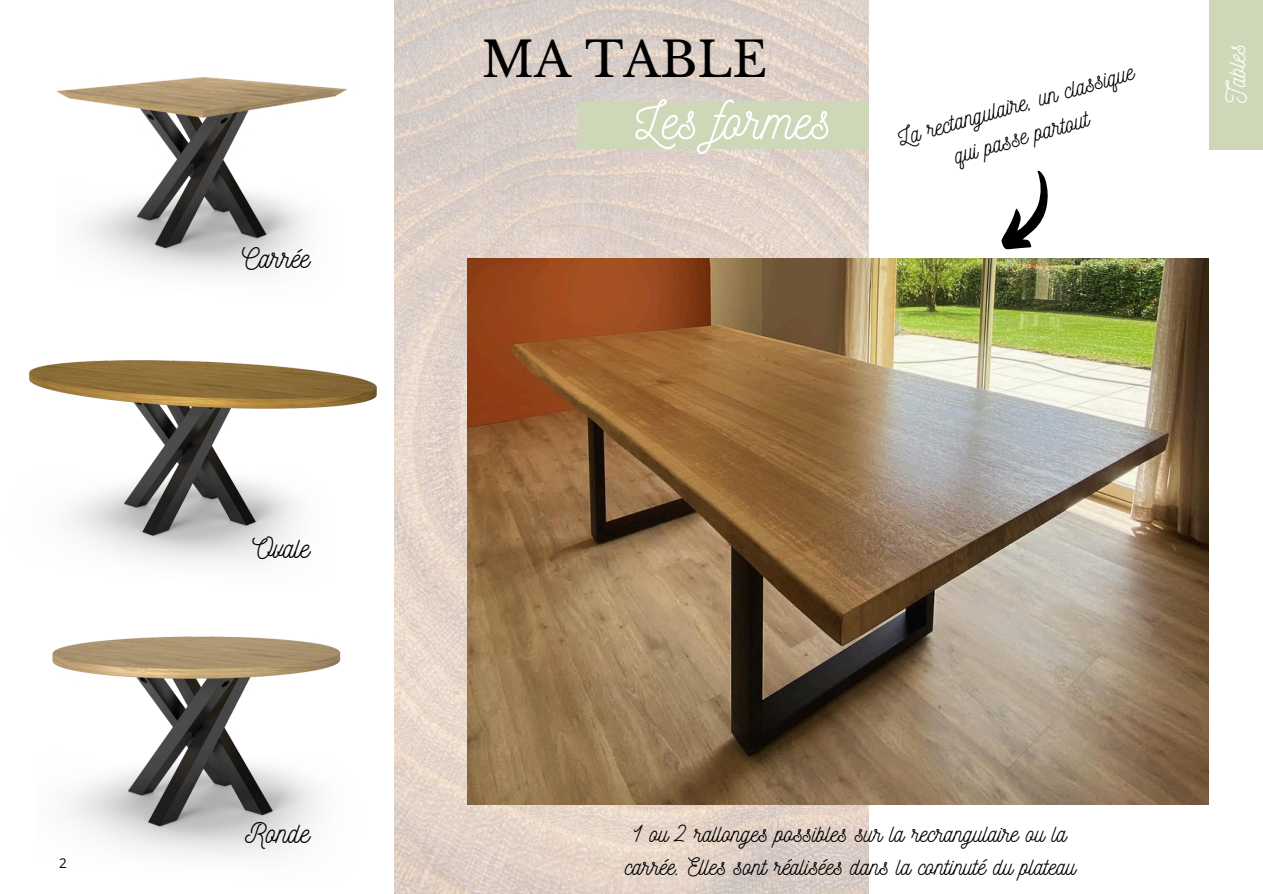
<style>
.page{position:relative;width:1263px;height:894px;background:#fff}
.page>*{position:absolute;margin:0;border:0;box-sizing:border-box;transform-origin:0 0}
.t1{font:51.75px "Nickainley";color:#fff}
.t2{font:48px "Libre Baskerville";color:#000}
.t3{font:28.5px "Nickainley";color:#000}
.t4{font:25.5px "Nickainley";color:#fff}
.t5{font:24px/32.7px "Nickainley";color:#000;text-align:center}
.t6{font:13.5px "Open Sans";color:#000}
</style>
<div class="page">
<div style="left:1209px;top:0;width:54px;height:149px;background:#ced7b7"></div>
<img style="left:395px;top:0;width:473px;height:893px">
<div style="left:578px;top:102px;width:290px;height:47px;background:#ced7b7"></div>
<img style="left:468px;top:259px;width:740px;height:545px">
<img style="left:56px;top:76px;width:291px;height:198px">
<img style="left:29px;top:282px;width:438px;height:329px">
<img style="left:37px;top:548px;width:361px;height:345px">
<svg style="left:998px;top:170px;width:64px;height:89px"></svg>
<h3 class="t6" style="left:59px;top:853px;width:9px">2</h3>
<h3 class="t3" style="left:242px;top:240px;width:69px">Carrée</h3>
<p class="t3" style="left:252px;top:529px;width:59px">Ovale</p>
<p class="t3" style="left:245px;top:814px;width:66px">Ronde</p>
<p class="t2" style="left:482px;top:31px;width:287px">MA TABLE</p>
<p class="t1" style="left:635px;top:87px;width:197px">Les formes</p>
<p class="t5" style="left:894px;top:121px;width:245px;rotate:-16deg">La rectangulaire, un classique qui passe partout</p>
<h2 class="t4" style="left:1220px;top:103px;width:61px;rotate:-90deg">Tables</h2>
<p class="t5" style="left:625px;top:816px;width:452px">1 ou 2 rallonges possibles sur la recrangulaire ou la carrée. Elles sont réalisées dans la continuté du plateau</p>
</div>
